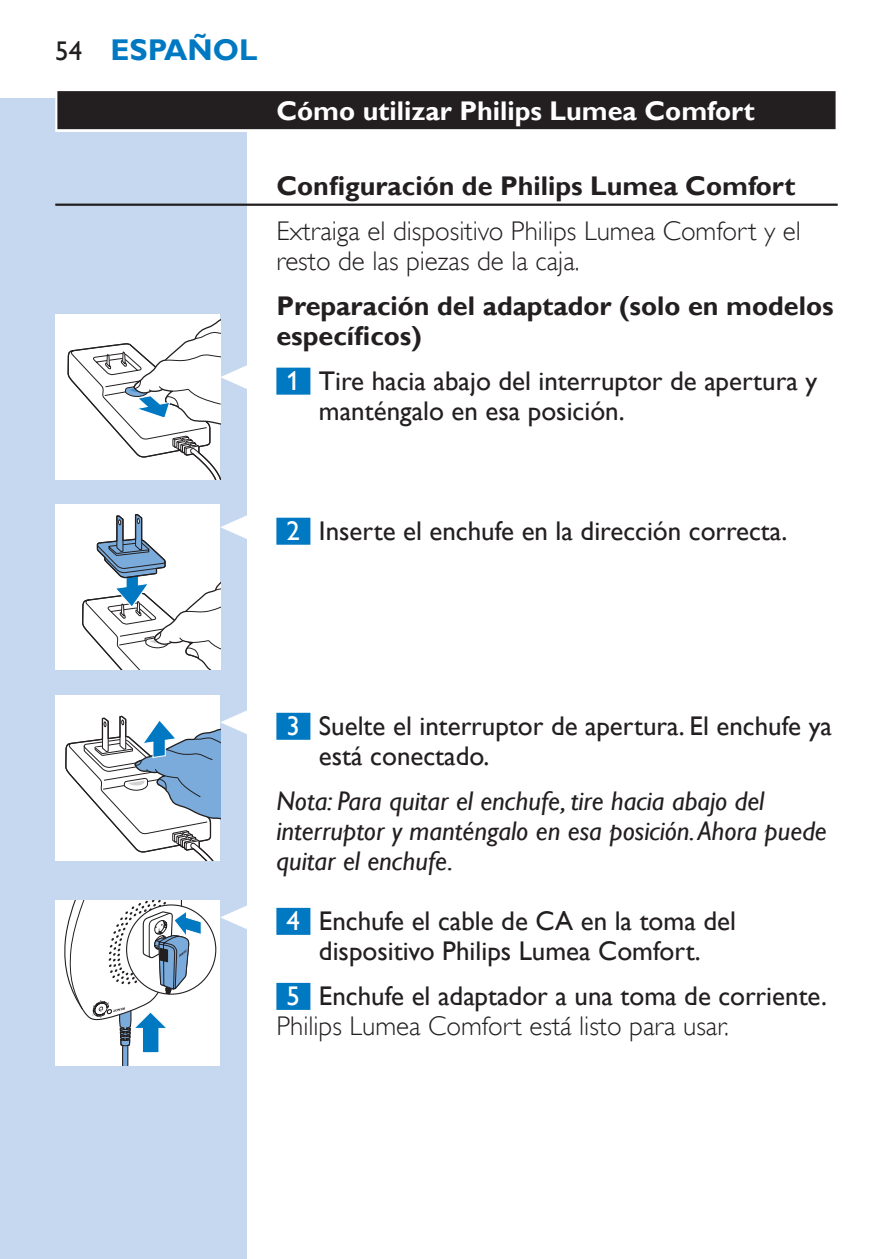
<style>
.page{position:relative;width:893px;height:1259px;background:#fff}
.page>*{position:absolute;margin:0;border:0;box-sizing:border-box;transform-origin:0 0}
.t1{font:700 30px "Gill Sans Alt One WGL";color:#0079c2}
.t2{font:27px/30px "Gill Sans Alt One WGL";color:#231f20}
.t3{font:27px/30px "Gill Sans Alt One WGL Light";color:#231f20}
.t4{font:italic 27px/30px "Gill Sans Alt One WGL";color:#231f20}
.t5{font:700 27px/30px "Gill Sans Alt One WGL";color:#231f20}
.t6{font:700 27px "Gill Sans Alt One WGL";color:#fff}
.s1{font-weight:400;font-size:27px;color:#231f20}
.s2{color:#fff}
</style>
<div class="page">
<hr style="left:892px;top:98px;width:1px;height:1161px;background:#c6d8ef">
<div style="left:0;top:98px;width:247px;height:1161px;background:#c6d8ef"></div>
<div style="left:55px;top:89px;width:783px;height:43px;background:linear-gradient(to right,#dcdbdc,#dcdbdc)"></div>
<div style="left:57px;top:91px;width:779px;height:38px;background:#231f20"></div>
<hr style="left:55px;top:204px;width:783px;height:2px;background:#231f20">
<div style="left:276px;top:368px;width:34px;height:27px;background:#0079c2"></div>
<div style="left:276px;top:518px;width:34px;height:27px;background:#0079c2"></div>
<div style="left:276px;top:713px;width:34px;height:27px;background:#0079c2"></div>
<div style="left:276px;top:908px;width:34px;height:27px;background:#0079c2"></div>
<div style="left:276px;top:983px;width:34px;height:27px;background:#0079c2"></div>
<div style="left:55px;top:314px;width:165px;height:165px;background:#fff"></div>
<svg style="left:67px;top:319px;width:180px;height:160px"></svg>
<div style="left:55px;top:505px;width:165px;height:165px;background:#fff"></div>
<svg style="left:82px;top:514px;width:165px;height:156px"></svg>
<div style="left:55px;top:695px;width:165px;height:165px;background:#fff"></div>
<svg style="left:65px;top:710px;width:182px;height:150px"></svg>
<svg style="left:220px;top:905px;width:27px;height:24px"></svg>
<div style="left:55px;top:900px;width:165px;height:165px;background:#fff"></div>
<svg style="left:64px;top:900px;width:138px;height:165px"></svg>
<p class="t1" style="left:55px;top:29px;width:204px"><span class="s1">54</span> ESPAÑOL</p>
<p class="t6" style="left:276px;top:92px;width:480px">Cómo utilizar Philips Lumea Comfort</p>
<p class="t5" style="left:276px;top:171px;width:521px">Configuración de Philips Lumea Comfort</p>
<p class="t3" style="left:276px;top:216px;width:526px">Extraiga el dispositivo Philips Lumea Comfort y el resto de las piezas de la caja.</p>
<p class="t5" style="left:276px;top:291px;width:559px">Preparación del adaptador (solo en modelos específicos)</p>
<p class="t2" style="left:319px;top:366px;width:500px;text-indent:-32px"><span class="s2">1</span> Tire hacia abajo del interruptor de apertura y manténgalo en esa posición.</p>
<p class="t2" style="left:287px;top:516px;width:502px"><span class="s2">2</span> Inserte el enchufe en la dirección correcta.</p>
<p class="t2" style="left:319px;top:711px;width:515px;text-indent:-32px"><span class="s2">3</span> Suelte el interruptor de apertura. El enchufe ya está conectado.</p>
<p class="t4" style="left:276px;top:786px;width:552px">Nota: Para quitar el enchufe, tire hacia abajo del interruptor y manténgalo en esa posición. Ahora puede quitar el enchufe.</p>
<p class="t2" style="left:287px;top:906px;width:451px;text-align:center"><span class="s2">4</span> Enchufe el cable de CA en la toma del dispositivo Philips Lumea Comfort.</p>
<p class="t2" style="left:287px;top:981px;width:542px"><span class="s2">5</span> Enchufe el adaptador a una toma de corriente.</p>
<p class="t3" style="left:276px;top:1011px;width:454px">Philips Lumea Comfort está listo para usar.</p>
</div>
